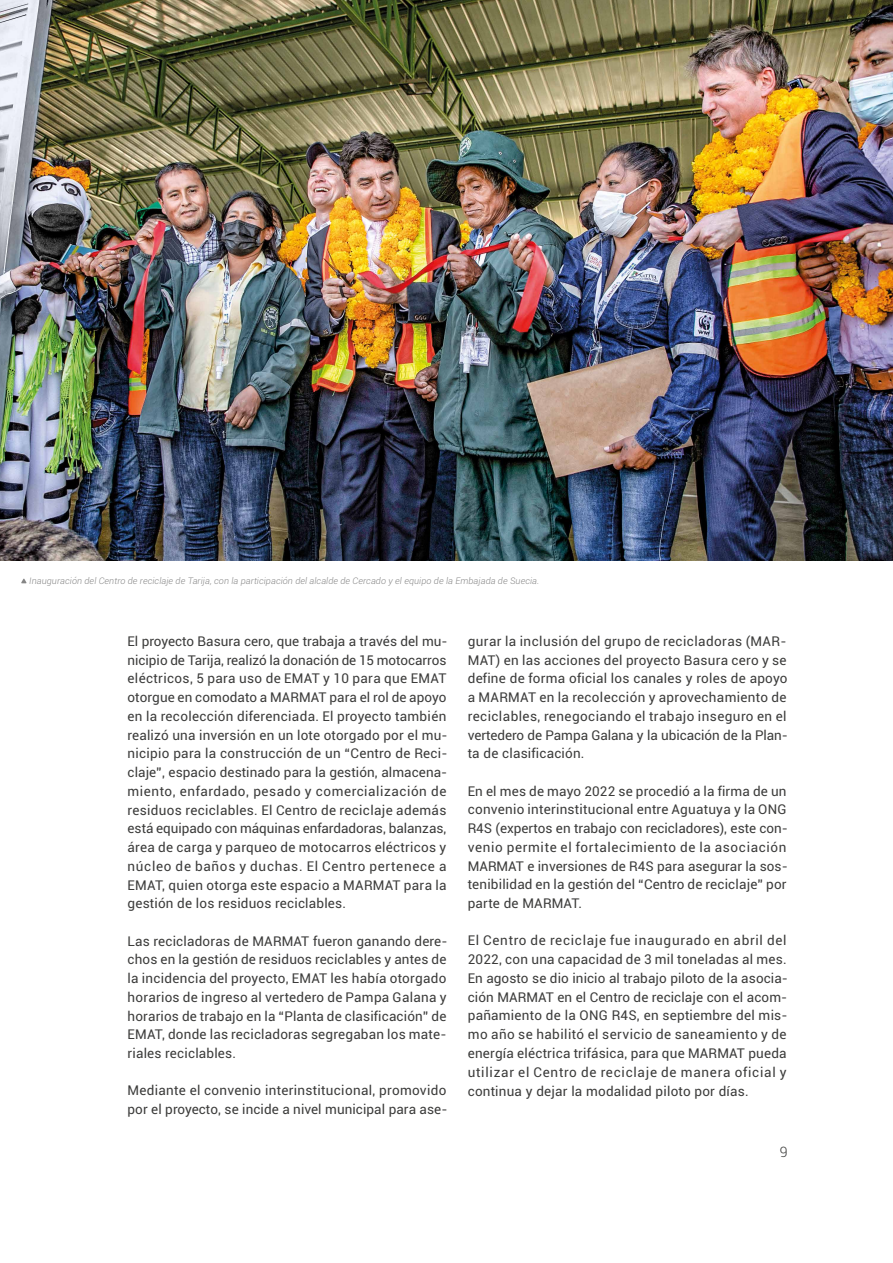
<style>
.page{position:relative;width:893px;height:1263px;background:#fff}
.page>*{position:absolute;margin:0;border:0;box-sizing:border-box;transform-origin:0 0}
.t1{font:300 14.25px "Roboto";color:#3c3c3b}
.t2{font:13.5px/18.8px "Roboto";letter-spacing:.015em;color:#3c3c3b;text-align:justify}
.t3{font:italic 300 9px "Roboto";letter-spacing:.01em;color:#868686}
</style>
<div class="page">
<img style="left:0;top:0;width:893px;height:560px">
<svg style="left:21px;top:578px;width:6px;height:5px"></svg>
<p class="t3" style="left:29px;top:574px;width:512px">Inauguración del Centro de reciclaje de Tarija, con la participación del alcalde de Cercado y el equipo de la Embajada de Suecia.</p>
<p class="t2" style="left:128px;top:631px;width:322px">El proyecto Basura cero, que trabaja a través del mu&shy;nicipio de Tarija, realizó la donación de 15 motocarros eléctricos, 5 para uso de EMAT y 10 para que EMAT otorgue en comodato a MARMAT para el rol de apoyo en la recolección diferenciada. El proyecto también realizó una inversión en un lote otorgado por el mu&shy;nicipio para la construcción de un “Centro de Reci&shy;claje”, espacio destinado para la gestión, almacena&shy;miento, enfardado, pesado y comercialización de residuos reciclables. El Centro de reciclaje además está equipado con máquinas enfardadoras, balanzas, área de carga y parqueo de motocarros eléctricos y núcleo de baños y duchas. El Centro pertenece a EMAT, quien otorga este espacio a MARMAT para la gestión de los residuos reciclables.</p>
<p class="t2" style="left:128px;top:931px;width:322px">Las recicladoras de MARMAT fueron ganando dere&shy;chos en la gestión de residuos reciclables y antes de la incidencia del proyecto, EMAT les había otorgado horarios de ingreso al vertedero de Pampa Galana y horarios de trabajo en la “Planta de clasificación” de EMAT, donde las recicladoras segregaban los mate&shy;riales reciclables.</p>
<p class="t2" style="left:128px;top:1081px;width:321px">Mediante el convenio interinstitucional, promovido por el proyecto, se incide a nivel municipal para ase-</p>
<p class="t2" style="left:468px;top:631px;width:322px">gurar la inclusión del grupo de recicladoras (MAR-MAT) en las acciones del proyecto Basura cero y se define de forma oficial los canales y roles de apoyo a MARMAT en la recolección y aprovechamiento de reciclables, renegociando el trabajo inseguro en el vertedero de Pampa Galana y la ubicación de la Plan&shy;ta de clasificación.</p>
<p class="t2" style="left:468px;top:781px;width:322px">En el mes de mayo 2022 se procedió a la firma de un convenio interinstitucional entre Aguatuya y la ONG R4S (expertos en trabajo con recicladores), este con&shy;venio permite el fortalecimiento de la asociación MARMAT e inversiones de R4S para asegurar la sos&shy;tenibilidad en la gestión del “Centro de reciclaje” por parte de MARMAT.</p>
<p class="t2" style="left:468px;top:931px;width:322px">El Centro de reciclaje fue inaugurado en abril del 2022, con una capacidad de 3 mil toneladas al mes.<br>En agosto se dio inicio al trabajo piloto de la asocia&shy;ción MARMAT en el Centro de reciclaje con el acom&shy;pañamiento de la ONG R4S, en septiembre del mis&shy;mo año se habilitó el servicio de saneamiento y de energía eléctrica trifásica, para que MARMAT pueda utilizar el Centro de reciclaje de manera oficial y continua y dejar la modalidad piloto por días.</p>
<p class="t1" style="left:780px;top:1142px;width:9px">9</p>
</div>
